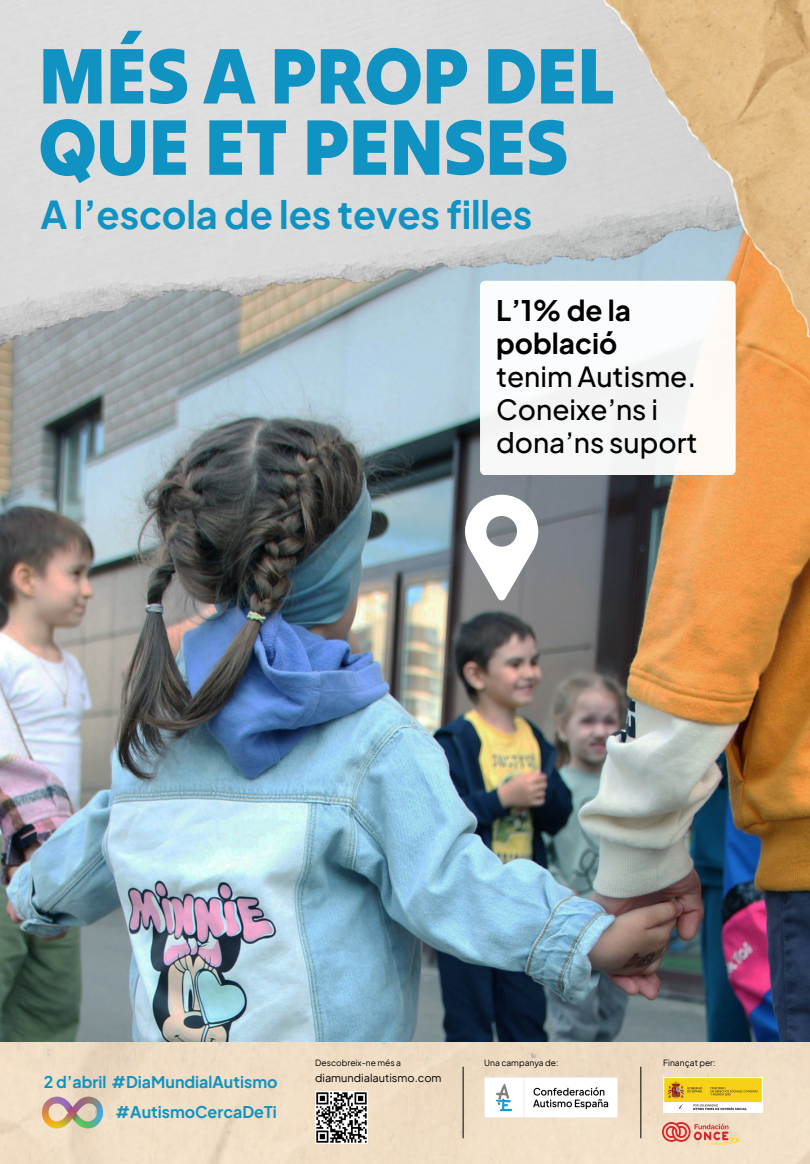
<style>
.page{position:relative;width:810px;height:1164px;background:#fff}
.page>*{position:absolute;margin:0;border:0;box-sizing:border-box;transform-origin:0 0}
.t1{font:80px/71.2px "Tilt Warp";letter-spacing:-.02em;color:#1093c2}
.t2{font:700 38px "Plus Jakarta Sans";letter-spacing:-.005em;color:#1093c2}
.t3{font:500 28px/33px "Plus Jakarta Sans";color:#000}
.t4{font:700 16px "Plus Jakarta Sans";color:#1093c2}
.t5{font:11px "Plus Jakarta Sans";color:#000}
.t6{font:8.5px "Plus Jakarta Sans";color:#000}
.s1{font-weight:700}
</style>
<div class="page">
<img style="left:0;top:444px;width:810px;height:599px">
<img style="left:0;top:0;width:538px;height:444px">
<div style="left:0;top:1043px;width:810px;height:121px;background:#f0dec5"></div>
<img style="left:538px;top:0;width:272px;height:521px">
<svg style="left:480px;top:281px;width:256px;height:194px"></svg>
<svg style="left:465px;top:495px;width:73px;height:105px"></svg>
<hr style="left:463px;top:1067px;width:1px;height:71px;background:#000">
<hr style="left:640px;top:1067px;width:1px;height:71px;background:#000">
<img style="left:42px;top:1088px;width:65px;height:49px">
<img style="left:484px;top:1078px;width:134px;height:39px">
<img style="left:664px;top:1078px;width:99px;height:35px">
<img style="left:315px;top:1091px;width:53px;height:53px">
<img style="left:662px;top:1123px;width:76px;height:22px">
<h3 class="t1" style="left:38px;top:39px;width:579px">MÉS A PROP DEL<br>QUE ET PENSES</h3>
<p class="t2" style="left:40px;top:190px;width:494px">A l’escola de les teves filles</p>
<p class="t3" style="left:496px;top:293px;width:203px"><span class="s1">L’1% de la població </span>tenim Autisme.<br>Coneixe’ns i dona’ns suport</p>
<h4 class="t6" style="left:315px;top:1057px;width:87px">Descobreix-ne més a</h4>
<p class="t6" style="left:484px;top:1057px;width:76px">Una campanya de:</p>
<p class="t6" style="left:663px;top:1057px;width:54px">Finançat per:</p>
<p class="t4" style="left:44px;top:1071px;width:235px">2 d’abril #DiaMundialAutismo</p>
<p class="t5" style="left:315px;top:1071px;width:128px">diamundialautismo.com</p>
<h4 class="t4" style="left:116px;top:1102px;width:163px">#AutismoCercaDeTi</h4>
</div>
